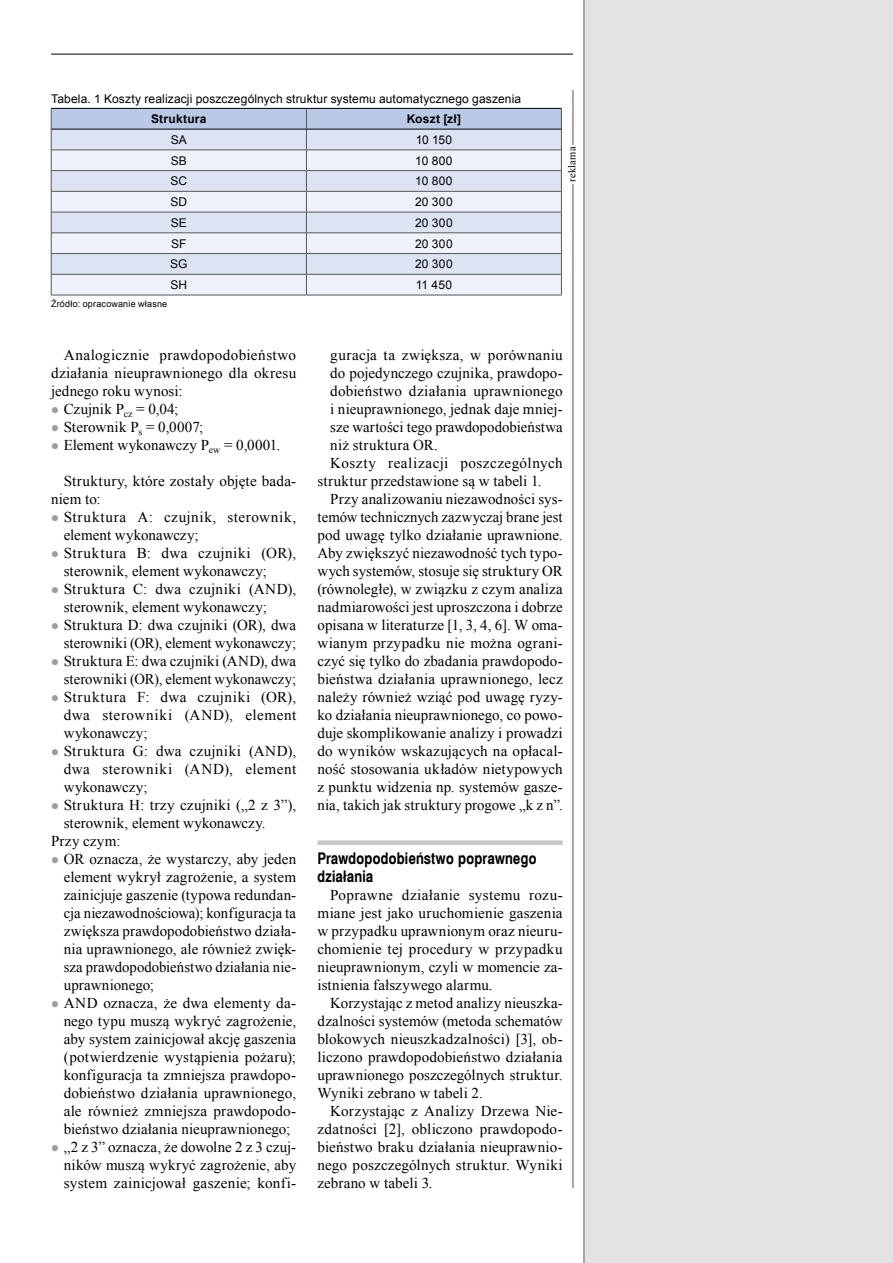
<style>
.page{position:relative;width:893px;height:1263px;background:#fff}
.page>*{position:absolute;margin:0;border:0;box-sizing:border-box;transform-origin:0 0}
.t1{font:700 15.75px/18px "Switzerland Narrow";letter-spacing:.01em;color:#000}
.t2{font:15px/18px "Times New Roman";letter-spacing:.01em;color:#000;text-align:justify}
.t3{font:15px "Times New Roman";letter-spacing:.04em;color:#000}
.t4{font:15px "Times New Roman";letter-spacing:.045em;color:#000}
.t5{font:15px "Times New Roman";letter-spacing:.03em;color:#000}
.t6{font:15px "Times New Roman";letter-spacing:.035em;color:#000}
.t7{font:15px "Times New Roman";letter-spacing:.05em;color:#000}
.t8{font:12px "Arial";letter-spacing:.015em;color:#000}
.t9{font:700 12px "Arial";letter-spacing:.02em;color:#000}
.t10{font:10.5px "Times New Roman";letter-spacing:.02em;color:#000}
.t11{font:9px "Arial";letter-spacing:.02em;color:#000}
</style>
<div class="page">
<hr style="left:51px;top:54px;width:614px;height:1px;background:#000">
<div style="left:573px;top:0;width:320px;height:1263px;background:#fff"></div>
<hr style="left:573px;top:90px;width:1px;height:1098px;background:#575756">
<div style="left:568px;top:145px;width:10px;height:39px;background:#fff"></div>
<div style="left:317px;top:840px;width:246px;height:5px;background:#c6c6c6"></div>
<hr style="left:51px;top:295px;width:255px;height:1px;background:#575756">
<hr style="left:306px;top:295px;width:256px;height:1px;background:#575756">
<svg style="left:51px;top:108px;width:511px;height:187px"></svg>
<div style="left:584px;top:0;width:309px;height:1263px;background:#e3e3e3"></div>
<p class="t8" style="left:51px;top:91px;width:472px">Tabela. 1 Koszty realizacji poszczególnych struktur systemu automatycznego gaszenia</p>
<p class="t9" style="left:151px;top:111px;width:57px">Struktura</p>
<p class="t9" style="left:407px;top:111px;width:56px">Koszt [zł]</p>
<p class="t8" style="left:171px;top:132px;width:18px">SA</p>
<p class="t8" style="left:416px;top:132px;width:38px">10 150</p>
<p class="t8" style="left:171px;top:153px;width:18px">SB</p>
<p class="t8" style="left:415px;top:153px;width:39px">10 800</p>
<p class="t8" style="left:170px;top:173px;width:18px">SC</p>
<p class="t8" style="left:415px;top:173px;width:39px">10 800</p>
<p class="t8" style="left:170px;top:194px;width:18px">SD</p>
<p class="t8" style="left:415px;top:194px;width:39px">20 300</p>
<p class="t8" style="left:171px;top:215px;width:18px">SE</p>
<p class="t8" style="left:415px;top:215px;width:39px">20 300</p>
<p class="t8" style="left:171px;top:235px;width:17px">SF</p>
<p class="t8" style="left:415px;top:235px;width:39px">20 300</p>
<p class="t8" style="left:170px;top:256px;width:19px">SG</p>
<p class="t8" style="left:415px;top:256px;width:39px">20 300</p>
<p class="t8" style="left:170px;top:277px;width:18px">SH</p>
<p class="t8" style="left:416px;top:277px;width:38px">11 450</p>
<p class="t11" style="left:51px;top:298px;width:118px">Źródło: opracowanie własne</p>
<p class="t10" style="left:565px;top:182px;width:37px;rotate:-90deg">reklama</p>
<p class="t2" style="left:64px;top:346px;width:234px">Analogicznie prawdopodobieństwo</p>
<p class="t2" style="left:51px;top:364px;width:247px">działania nieuprawnionego dla okresu</p>
<p class="t2" style="left:51px;top:382px;width:133px">jednego roku wynosi:</p>
<p class="t2" style="left:64px;top:400px;width:116px">Czujnik P<sub>cz</sub> = 0,04;</p>
<p class="t2" style="left:64px;top:418px;width:141px">Sterownik P<sub>s</sub> = 0,0007;</p>
<p class="t2" style="left:64px;top:436px;width:218px">Element wykonawczy P<sub>ew</sub> = 0,0001.</p>
<p class="t2" style="left:51px;top:472px;width:247px;text-indent:13px">Struktury, które zostały objęte bada&shy;niem to:</p>
<p class="t4" style="left:64px;top:507px;width:234px">Struktura A: czujnik, sterownik,</p>
<p class="t2" style="left:64px;top:526px;width:136px">element wykonawczy;</p>
<p class="t4" style="left:64px;top:543px;width:234px">Struktura B: dwa czujniki (OR),</p>
<p class="t2" style="left:64px;top:562px;width:205px">sterownik, element wykonawczy;</p>
<p class="t3" style="left:64px;top:579px;width:234px">Struktura C: dwa czujniki (AND),</p>
<p class="t2" style="left:64px;top:598px;width:205px">sterownik, element wykonawczy;</p>
<p class="t2" style="left:64px;top:616px;width:234px">Struktura D: dwa czujniki (OR), dwa</p>
<p class="t2" style="left:64px;top:634px;width:234px">sterowniki (OR), element wykonawczy;</p>
<p class="t2" style="left:64px;top:652px;width:234px">Struktura E: dwa czujniki (AND), dwa</p>
<p class="t2" style="left:64px;top:670px;width:234px">sterowniki (OR), element wykonawczy;</p>
<p class="t7" style="left:64px;top:687px;width:234px">Struktura F: dwa czujniki (OR),</p>
<p class="t3" style="left:64px;top:705px;width:234px">dwa sterowniki (AND), element</p>
<p class="t2" style="left:64px;top:724px;width:85px">wykonawczy;</p>
<p class="t3" style="left:64px;top:741px;width:234px">Struktura G: dwa czujniki (AND),</p>
<p class="t3" style="left:64px;top:759px;width:234px">dwa sterowniki (AND), element</p>
<p class="t2" style="left:64px;top:778px;width:85px">wykonawczy;</p>
<p class="t5" style="left:64px;top:795px;width:234px">Struktura H: trzy czujniki („2 z 3”),</p>
<p class="t2" style="left:64px;top:814px;width:203px">sterownik, element wykonawczy.</p>
<p class="t2" style="left:51px;top:832px;width:71px">Przy czym:</p>
<p class="t2" style="left:64px;top:850px;width:234px">OR oznacza, że wystarczy, aby jeden</p>
<p class="t2" style="left:64px;top:868px;width:234px">element wykrył zagrożenie, a system</p>
<p class="t2" style="left:64px;top:886px;width:234px">zainicjuje gaszenie (typowa redundan-</p>
<p class="t2" style="left:64px;top:904px;width:234px">cja niezawodnościowa); konfiguracja ta</p>
<p class="t2" style="left:64px;top:922px;width:234px">zwiększa prawdopodobieństwo działa-</p>
<p class="t2" style="left:64px;top:940px;width:234px">nia uprawnionego, ale również zwięk-</p>
<p class="t2" style="left:64px;top:958px;width:234px">sza prawdopodobieństwo działania nie-</p>
<p class="t2" style="left:64px;top:976px;width:92px">uprawnionego;</p>
<p class="t2" style="left:64px;top:994px;width:234px">AND oznacza, że dwa elementy da-</p>
<p class="t2" style="left:64px;top:1012px;width:234px">nego typu muszą wykryć zagrożenie,</p>
<p class="t2" style="left:64px;top:1030px;width:234px">aby system zainicjował akcję gaszenia</p>
<p class="t2" style="left:64px;top:1048px;width:234px">(potwierdzenie wystąpienia pożaru);</p>
<p class="t2" style="left:64px;top:1066px;width:234px">konfiguracja ta zmniejsza prawdopo-</p>
<p class="t2" style="left:64px;top:1084px;width:234px">dobieństwo działania uprawnionego,</p>
<p class="t2" style="left:64px;top:1102px;width:234px">ale również zmniejsza prawdopodo-</p>
<p class="t2" style="left:64px;top:1120px;width:228px">bieństwo działania nieuprawnionego;</p>
<p class="t2" style="left:64px;top:1138px;width:234px">„2 z 3” oznacza, że dowolne 2 z 3 czuj-</p>
<p class="t2" style="left:64px;top:1156px;width:234px">ników muszą wykryć zagrożenie, aby</p>
<p class="t2" style="left:64px;top:1174px;width:234px">system zainicjował gaszenie; konfi-</p>
<p class="t2" style="left:330px;top:346px;width:234px">guracja ta zwiększa, w porównaniu</p>
<p class="t2" style="left:330px;top:364px;width:234px">do pojedynczego czujnika, prawdopo-</p>
<p class="t2" style="left:330px;top:382px;width:234px">dobieństwo działania uprawnionego</p>
<p class="t2" style="left:330px;top:400px;width:234px">i nieuprawnionego, jednak daje mniej-</p>
<p class="t2" style="left:330px;top:418px;width:234px">sze wartości tego prawdopodobieństwa</p>
<p class="t2" style="left:330px;top:436px;width:109px">niż struktura OR.</p>
<p class="t6" style="left:330px;top:453px;width:234px">Koszty realizacji poszczególnych</p>
<p class="t2" style="left:317px;top:472px;width:226px">struktur przedstawione są w tabeli 1.</p>
<p class="t2" style="left:330px;top:490px;width:234px">Przy analizowaniu niezawodności sys-</p>
<p class="t2" style="left:317px;top:508px;width:247px">temów technicznych zazwyczaj brane jest</p>
<p class="t2" style="left:317px;top:526px;width:247px">pod uwagę tylko działanie uprawnione.</p>
<p class="t2" style="left:317px;top:544px;width:247px">Aby zwiększyć niezawodność tych typo-</p>
<p class="t2" style="left:317px;top:562px;width:247px">wych systemów, stosuje się struktury OR</p>
<p class="t2" style="left:317px;top:580px;width:247px">(równoległe), w związku z czym analiza</p>
<p class="t2" style="left:317px;top:598px;width:247px">nadmiarowości jest uproszczona i dobrze</p>
<p class="t2" style="left:317px;top:616px;width:247px">opisana w literaturze [1, 3, 4, 6]. W oma-</p>
<p class="t2" style="left:317px;top:634px;width:247px">wianym przypadku nie można ograni-</p>
<p class="t2" style="left:317px;top:652px;width:247px">czyć się tylko do zbadania prawdopodo-</p>
<p class="t2" style="left:317px;top:670px;width:247px">bieństwa działania uprawnionego, lecz</p>
<p class="t2" style="left:317px;top:688px;width:247px">należy również wziąć pod uwagę ryzy-</p>
<p class="t2" style="left:317px;top:706px;width:247px">ko działania nieuprawnionego, co powo-</p>
<p class="t2" style="left:317px;top:724px;width:247px">duje skomplikowanie analizy i prowadzi</p>
<p class="t2" style="left:317px;top:742px;width:247px">do wyników wskazujących na opłacal-</p>
<p class="t2" style="left:317px;top:760px;width:247px">ność stosowania układów nietypowych</p>
<p class="t2" style="left:317px;top:778px;width:247px">z punktu widzenia np. systemów gasze-</p>
<p class="t2" style="left:317px;top:796px;width:247px">nia, takich jak struktury progowe „k z n”.</p>
<p class="t1" style="left:317px;top:849px;width:221px">Prawdopodobieństwo poprawnego działania</p>
<p class="t2" style="left:317px;top:886px;width:247px;text-indent:13px">Poprawne działanie systemu rozu&shy;miane jest jako uruchomienie gaszenia w przypadku uprawnionym oraz nieuru&shy;chomienie tej procedury w przypadku nieuprawnionym, czyli w momencie za&shy;istnienia fałszywego alarmu.</p>
<p class="t2" style="left:317px;top:994px;width:247px;text-indent:13px">Korzystając z metod analizy nieuszka&shy;dzalności systemów (metoda schematów blokowych nieuszkadzalności) [3], ob&shy;liczono prawdopodobieństwo działania uprawnionego poszczególnych struktur.<br>Wyniki zebrano w tabeli 2.</p>
<p class="t2" style="left:317px;top:1102px;width:247px;text-indent:13px">Korzystając z Analizy Drzewa Nie&shy;zdatności [2], obliczono prawdopodo&shy;bieństwo braku działania nieuprawnio&shy;nego poszczególnych struktur. Wyniki zebrano w tabeli 3.</p>
</div>
